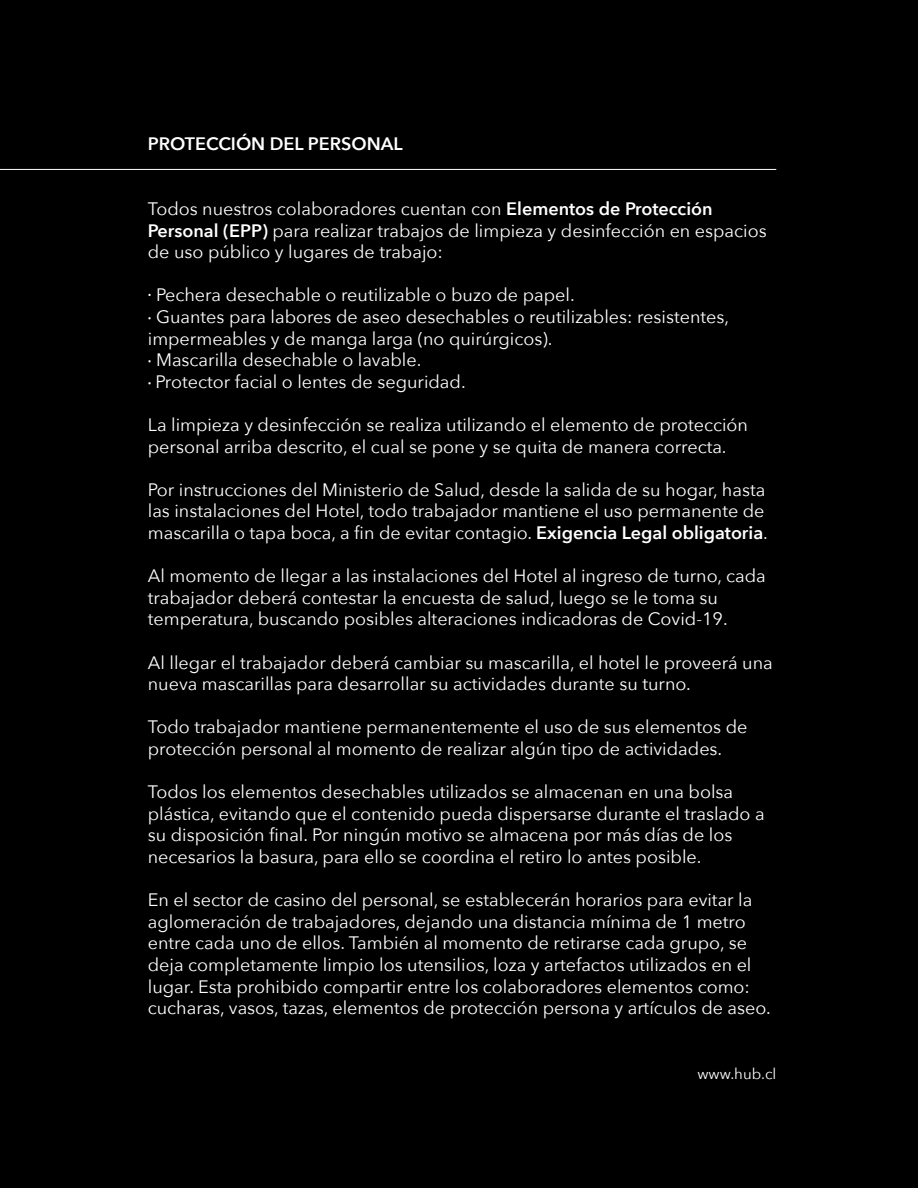
<style>
.page{position:relative;width:918px;height:1188px;background:#000}
.page>*{position:absolute;margin:0;border:0;box-sizing:border-box;transform-origin:0 0}
.t1{font:18px/21.6px "Avenir Next";color:#fff}
.t2{font:600 18px "Avenir Next";color:#fff}
.t3{font:15px "Avenir Next";color:#fff}
.s1{font-weight:600}
.s2{font-family:"Myriad Pro"}
</style>
<div class="page">
<hr style="left:0;top:169px;width:776px;height:1px;background:#fff">
<p class="t2" style="left:148px;top:128px;width:256px">PROTECCIÓN DEL PERSONAL</p>
<p class="t1" style="left:148px;top:197px;width:620px">Todos nuestros colaboradores cuentan con <span class="s1">Elementos de Protección<br>Personal (EPP)</span> para realizar trabajos de limpieza y desinfección en espacios de uso público y lugares de trabajo:</p>
<p class="t1" style="left:148px;top:283px;width:583px"><span class="s2">·</span> Pechera desechable o reutilizable o buzo de papel.<br><span class="s2">·</span> Guantes para labores de aseo desechables o reutilizables: resistentes, impermeables y de manga larga (no quirúrgicos).<br><span class="s2">·</span> Mascarilla desechable o lavable.<br><span class="s2">·</span> Protector facial o lentes de seguridad.</p>
<p class="t1" style="left:148px;top:413px;width:602px">La limpieza y desinfección se realiza utilizando el elemento de protección personal arriba descrito, el cual se pone y se quita de manera correcta.</p>
<p class="t1" style="left:148px;top:478px;width:622px">Por instrucciones del Ministerio de Salud, desde la salida de su hogar, hasta las instalaciones del Hotel, todo trabajador mantiene el uso permanente de mascarilla o tapa boca, a fin de evitar contagio. <span class="s1">Exigencia Legal obligatoria</span>.</p>
<p class="t1" style="left:148px;top:564px;width:620px">Al momento de llegar a las instalaciones del Hotel al ingreso de turno, cada trabajador deberá contestar la encuesta de salud, luego se le toma su temperatura, buscando posibles alteraciones indicadoras de Covid-19.</p>
<p class="t1" style="left:148px;top:651px;width:626px">Al llegar el trabajador deberá cambiar su mascarilla, el hotel le proveerá una nueva mascarillas para desarrollar su actividades durante su turno.</p>
<p class="t1" style="left:148px;top:715px;width:601px">Todo trabajador mantiene permanentemente el uso de sus elementos de protección personal al momento de realizar algún tipo de actividades.</p>
<p class="t1" style="left:148px;top:780px;width:618px">Todos los elementos desechables utilizados se almacenan en una bolsa plástica, evitando que el contenido pueda dispersarse durante el traslado a su disposición final. Por ningún motivo se almacena por más días de los necesarios la basura, para ello se coordina el retiro lo antes posible.</p>
<p class="t1" style="left:148px;top:888px;width:625px">En el sector de casino del personal, se establecerán horarios para evitar la aglomeración de trabajadores, dejando una distancia mínima de 1 metro entre cada uno de ellos. También al momento de retirarse cada grupo, se deja completamente limpio los utensilios, loza y artefactos utilizados en el lugar. Esta prohibido compartir entre los colaboradores elementos como: cucharas, vasos, tazas, elementos de protección persona y artículos de aseo.</p>
<p class="t3" style="left:697px;top:1061px;width:80px">www.hub.cl</p>
</div>
